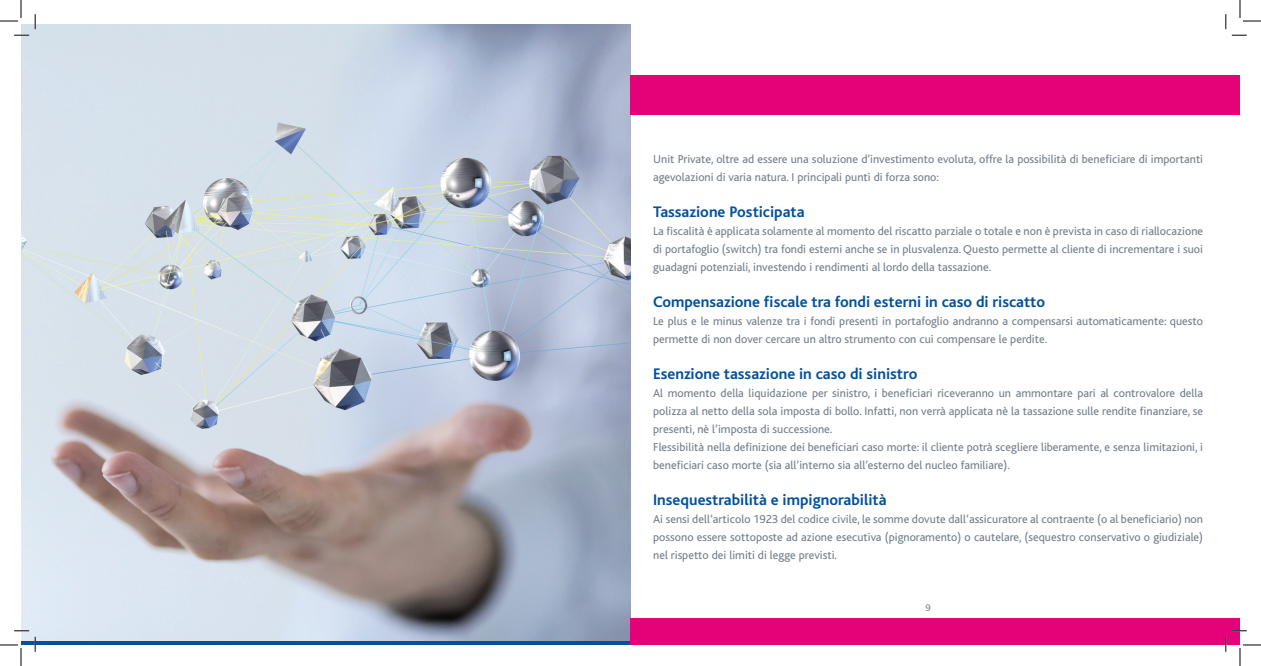
<style>
.page{position:relative;width:1261px;height:666px;background:#fff}
.page>*{position:absolute;margin:0;border:0;box-sizing:border-box;transform-origin:0 0}
.t1{font:700 16px "Bliss";color:#01519b}
.t2{font:12px/18px "Bliss";color:#727f8a}
.t3{font:10px "Bliss";color:#727f8a}
</style>
<div class="page">
<svg style="left:21px;top:640px;width:609px;height:5px;background:#2769a8"></svg>
<img style="left:21px;top:25px;width:609px;height:615px">
<div style="left:630px;top:618px;width:610px;height:27px;background:#e40278"></div>
<div style="left:630px;top:75px;width:610px;height:40px;background:#e40278"></div>
<svg style="left:14px;top:35px;width:15px;height:1px"></svg>
<svg style="left:1232px;top:35px;width:15px;height:1px"></svg>
<svg style="left:14px;top:630px;width:15px;height:1px"></svg>
<svg style="left:35px;top:14px;width:1px;height:15px"></svg>
<svg style="left:35px;top:636px;width:1px;height:15px"></svg>
<svg style="left:1225px;top:14px;width:2px;height:15px"></svg>
<svg style="left:0;top:0;width:22px;height:22px"></svg>
<svg style="left:0;top:644px;width:22px;height:22px"></svg>
<svg style="left:1240px;top:0;width:21px;height:22px"></svg>
<svg style="left:1225px;top:630px;width:36px;height:36px"></svg>
<p class="t2" style="left:653px;top:150px;width:551px">U nit Private, oltre ad essere una soluzione d’investimento evoluta, offre la possibilità di beneficiare di importanti agevolazioni di varia natura. I principali punti di forza sono:</p>
<h1 class="t1" style="left:653px;top:204px;width:153px">Tassazione Posticipata</h1>
<p class="t2" style="left:653px;top:222px;width:551px;text-align:justify">La fiscalità è applicata solamente al momento del riscatto parziale o totale e non è prevista in caso di riallocazione di portafoglio (switch) tra fondi esterni anche se in plusvalenza. Questo permette al cliente di incrementare i suoi guadagni potenziali, investendo i rendimenti al lordo della tassazione.</p>
<h1 class="t1" style="left:653px;top:294px;width:393px">Compensazione fiscale tra fondi esterni in caso di riscatto</h1>
<p class="t2" style="left:653px;top:312px;width:551px">Le plus e le minus valenze tra i fondi presenti in portafoglio andranno a compensarsi automaticamente: questo permette di non dover cercare un altro strumento con cui compensare le perdite.</p>
<h1 class="t1" style="left:653px;top:366px;width:266px">Esenzione tassazione in caso di sinistro</h1>
<p class="t2" style="left:653px;top:384px;width:551px">Al momento della liquidazione per sinistro, i beneficiari riceveranno un ammontare pari al controvalore della polizza al netto della sola imposta di bollo. I nfatti, non verrà applicata nè la tassazione sulle rendite finanziare, se presenti, nè l’imposta di successione.<br>Flessibilità nella definizione dei beneficiari caso morte: il cliente potrà scegliere liberamente, e senza limitazioni, i beneficiari caso morte (sia all’interno sia all’esterno del nucleo familiare).</p>
<h1 class="t1" style="left:653px;top:492px;width:235px">Insequestrabilità e impignorabilità</h1>
<p class="t2" style="left:653px;top:510px;width:551px;text-align:justify">Ai sensi dell’articolo 1923 del codice civile, le somme dovute dall’assicuratore al contraente (o al beneficiario) non possono essere sottoposte ad azione esecutiva (pignoramento) o cautelare, (sequestro conservativo o giudiziale) nel rispetto dei limiti di legge previsti.</p>
<p class="t3" style="left:925px;top:603px;width:7px">9</p>
</div>
